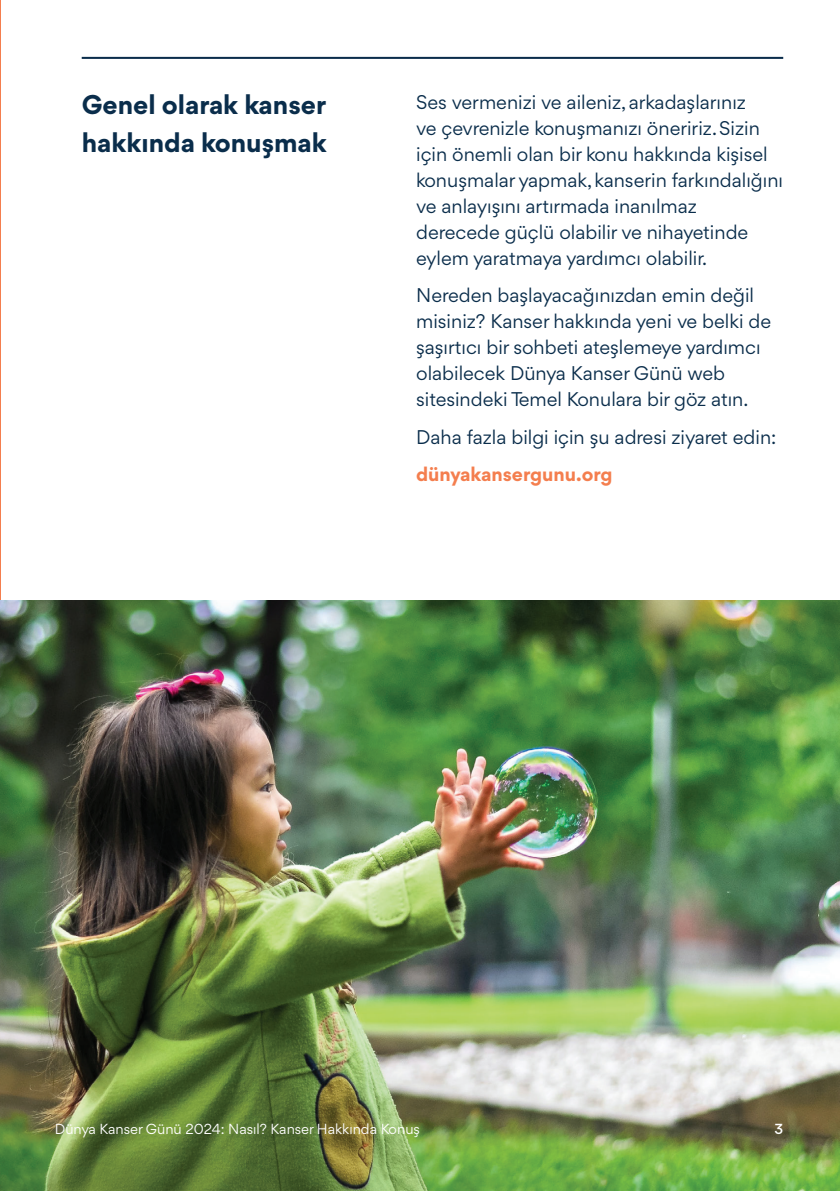
<style>
.page{position:relative;width:840px;height:1191px;background:#fff}
.page>*{position:absolute;margin:0;border:0;box-sizing:border-box;transform-origin:0 0}
.t1{font:700 26px/37.4px "Gordita";color:#0a2d4b}
.t2{font:19px/26px "Gordita";color:#0a2d4b}
.t3{font:700 19px "Gordita";color:#f47e4e}
.t4{font:14px "Gordita";color:#fff}
.t5{font:500 14px "Gordita";color:#fff}
</style>
<div class="page">
<img style="left:0;top:600px;width:839px;height:591px">
<hr style="left:82px;top:57px;width:700px;height:2px;background:#0a2d4b">
<h1 class="t1" style="left:82px;top:86px;width:246px">Genel olarak kanser hakkında konuşmak</h1>
<p class="t2" style="left:416px;top:89px;width:368px">Ses vermenizi ve aileniz, arkadaşlarınız<br>ve çevrenizle konuşmanızı öneririz. Sizin için önemli olan bir konu hakkında kişisel konuşmalar yapmak, kanserin farkındalığını ve anlayışını artırmada inanılmaz derecede güçlü olabilir ve nihayetinde eylem yaratmaya yardımcı olabilir.</p>
<p class="t2" style="left:416px;top:282px;width:356px">Nereden başlayacağınızdan emin değil misiniz? Kanser hakkında yeni ve belki de şaşırtıcı bir sohbeti ateşlemeye yardımcı olabilecek Dünya Kanser Günü web sitesindeki Temel Konulara bir göz atın.</p>
<p class="t2" style="left:416px;top:424px;width:361px">Daha fazla bilgi için şu adresi ziyaret edin:</p>
<p class="t3" style="left:416px;top:460px;width:198px">dünyakansergunu.org</p>
<p class="t4" style="left:55px;top:1119px;width:366px">Dünya Kanser Günü 2024: Nasıl? Kanser Hakkında Konuş</p>
<p class="t5" style="left:774px;top:1119px;width:10px">3</p>
</div>
